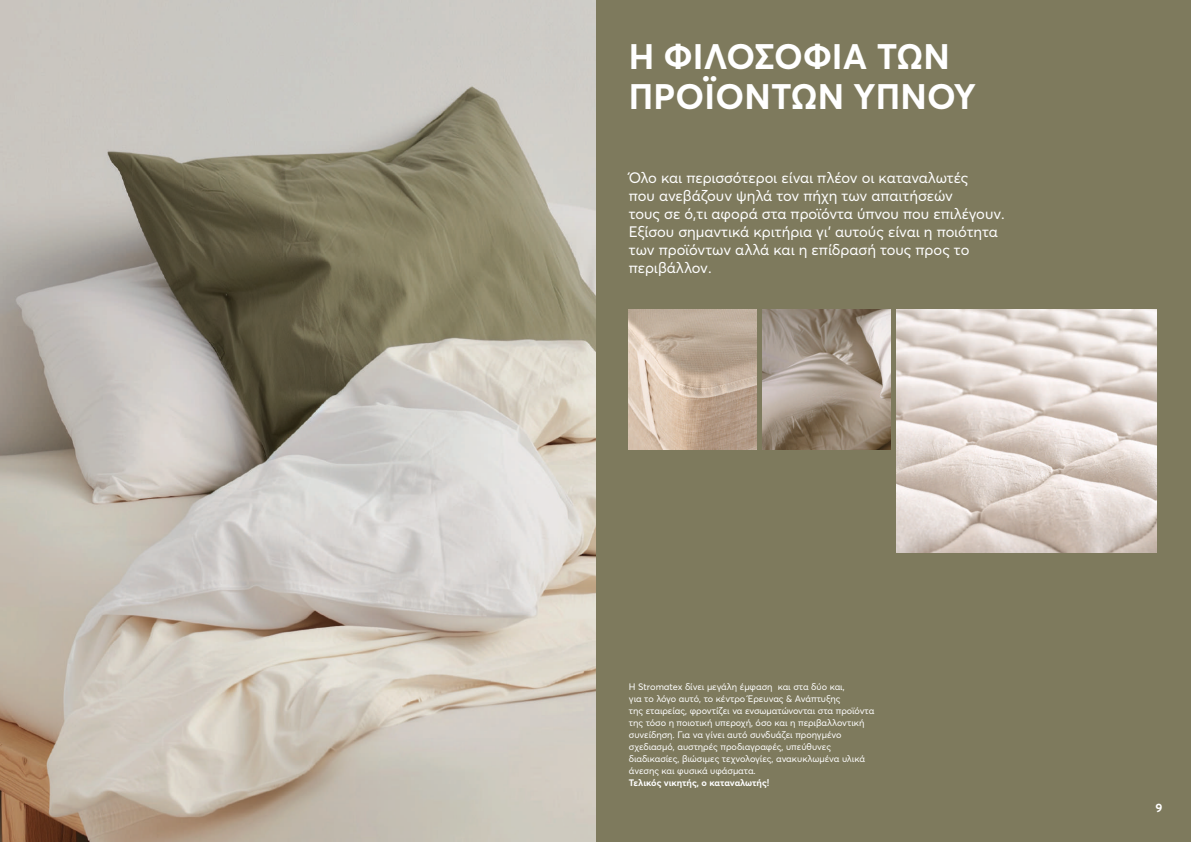
<style>
.page{position:relative;width:1191px;height:842px;background:#fff}
.page>*{position:absolute;margin:0;border:0;box-sizing:border-box;transform-origin:0 0}
.t1{font:700 35px/40px "Averta";letter-spacing:.005em;color:#fff}
.t2{font:15px/18px "Averta";letter-spacing:-.005em;color:#fff}
.t3{font:700 12px "Averta";color:#fff}
.t4{font:9.3px/12px "Averta";letter-spacing:-.005em;color:#fff}
.t5{font:700 9.3px "Averta";letter-spacing:-.005em;color:#fff}
</style>
<div class="page">
<div style="left:595px;top:0;width:596px;height:842px;background:#7e7a5d"></div>
<img style="left:629px;top:309px;width:127px;height:141px">
<img style="left:896px;top:309px;width:261px;height:243px">
<img style="left:763px;top:309px;width:127px;height:140px">
<img style="left:0;top:0;width:595px;height:842px">
<h1 class="t1" style="left:629px;top:36px;width:348px">Η ΦΙΛΟΣΟΦΊΑ ΤΩΝ<br>ΠΡΟΪΌΝΤΩΝ ΎΠΝΟΥ</h1>
<p class="t2" style="left:629px;top:169px;width:377px">Όλο και περισσότεροι είναι πλέον οι καταναλωτές<br>που ανεβάζουν ψηλά τον πήχη των απαιτήσεών<br>τους σε ό,τι αφορά στα προϊόντα ύπνου που επιλέγουν.<br>Εξίσου σημαντικά κριτήρια γι’ αυτούς είναι η ποιότητα των προϊόντων αλλά και η επίδρασή τους προς το περιβάλλον.</p>
<p class="t4" style="left:629px;top:680px;width:247px">Η Stromatex δίνει μεγάλη έμφαση και στα δύο και,<br>για το λόγο αυτό, το κέντρο Έρευνας &amp; Ανάπτυξης<br>της εταιρείας, φροντίζει να ενσωματώνονται στα προϊόντα της τόσο η ποιοτική υπεροχή, όσο και η περιβαλλοντική συνείδηση. Για να γίνει αυτό συνδυάζει προηγμένο σχεδιασμό, αυστηρές προδιαγραφές, υπεύθυνες διαδικασίες, βιώσιμες τεχνολογίες, ανακυκλωμένα υλικά άνεσης και φυσικά υφάσματα.</p>
<p class="t5" style="left:629px;top:777px;width:142px">Τελικός νικητής, ο καταναλωτής!</p>
<p class="t3" style="left:1155px;top:800px;width:8px">9</p>
</div>
